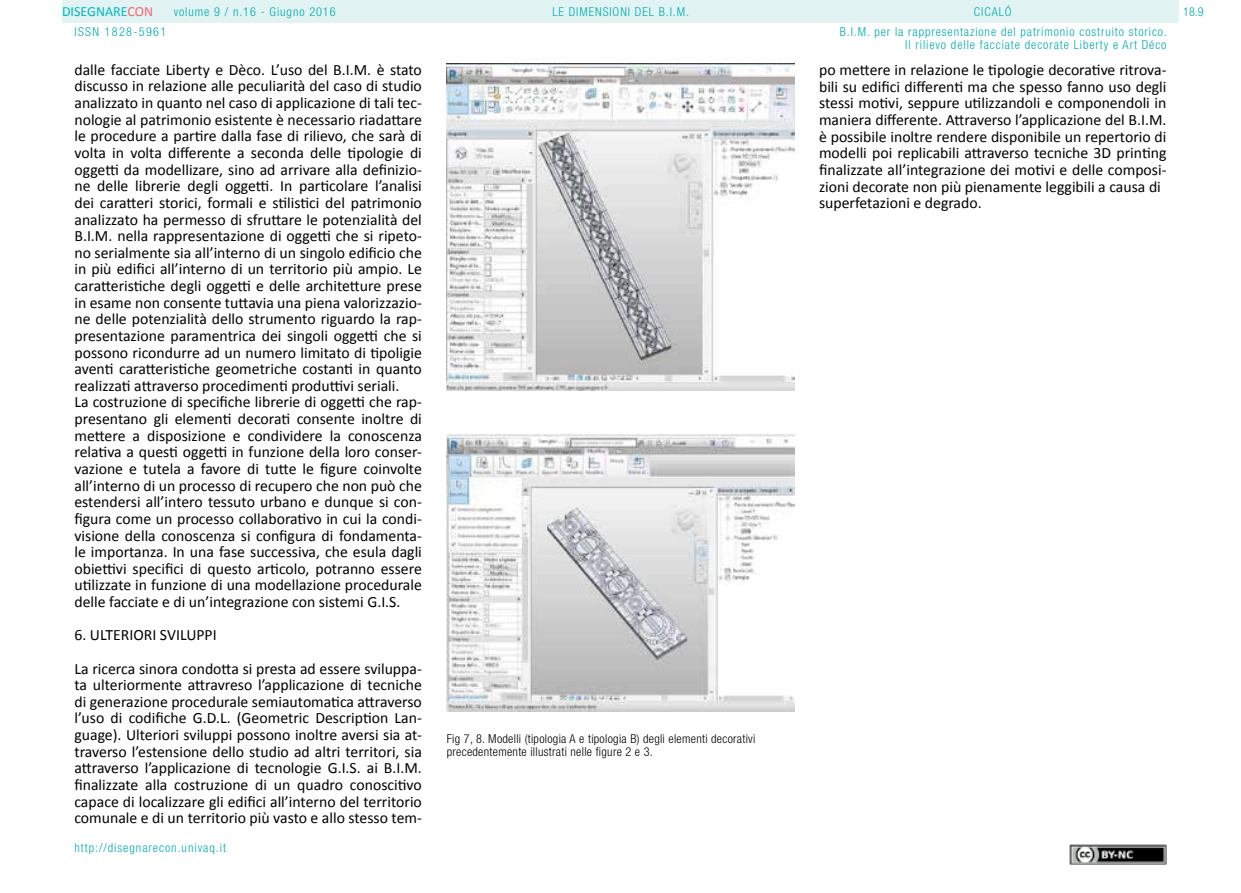
<style>
.page{position:relative;width:1241px;height:893px;background:#fff}
.page>*{position:absolute;margin:0;border:0;box-sizing:border-box;transform-origin:0 0}
.t1{font:15.75px/16.6px "Calibri";color:#000}
.t2{font:14px "Calibri";color:#00b7bb}
.t3{font:300 condensed 12.25px/19.4px "Helvetica Neue LT Std";letter-spacing:.075em;color:#00aaad}
.t4{font:300 condensed 12.25px/13.1px "Helvetica Neue LT Std";letter-spacing:.025em;color:#000}
.t5{font:300 condensed 12.25px "Helvetica Neue LT Std";letter-spacing:.11em;color:#00aaad}
.s1{color:#fb6275}
</style>
<div class="page">
<div style="left:62px;top:0;width:1116px;height:23px;background:#e2f3f3"></div>
<img style="left:1069px;top:845px;width:97px;height:19px">
<img style="left:446px;top:63px;width:348px;height:328px">
<img style="left:446px;top:434px;width:348px;height:277px">
<p class="t2" style="left:62px;top:3px;width:93px">DISEGNARE<span class="s1">CON</span></p>
<p class="t3" style="left:839px;top:2px;width:328px;text-indent:134px">CICALÓ<br>B.I.M. per la rappresentazione del patrimonio costruito storico.</p>
<p class="t3" style="left:905px;top:35px;width:263px">Il rilievo delle facciate decorate Liberty e Art Déco</p>
<p class="t3" style="left:174px;top:2px;width:163px">volume 9 / n.16 - Giugno 2016</p>
<p class="t3" style="left:552px;top:2px;width:138px">LE DIMENSIONI DEL B.I.M.</p>
<p class="t3" style="left:1182px;top:2px;width:22px">18.9</p>
<p class="t5" style="left:74px;top:24px;width:93px">ISSN 1828-5961</p>
<p class="t1" style="left:74px;top:61px;width:349px">dalle facciate Liberty e Dèco. L’uso del B.I.M. è stato discusso in relazione alle peculiarità del caso di studio analizzato in quanto nel caso di applicazione di tali tec&shy;nologie al patrimonio esistente è necessario riadattare le procedure a partire dalla fase di rilievo, che sarà di volta in volta differente a seconda delle tipologie di oggetti da modellizare, sino ad arrivare alla definizio&shy;ne delle librerie degli oggetti. In particolare l’analisi dei caratteri storici, formali e stilistici del patrimonio analizzato ha permesso di sfruttare le potenzialità del B.I.M. nella rappresentazione di oggetti che si ripeto&shy;no serialmente sia all’interno di un singolo edificio che in più edifici all’interno di un territorio più ampio. Le caratteristiche degli oggetti e delle architetture prese in esame non consente tuttavia una piena valorizzazio&shy;ne delle potenzialità dello strumento riguardo la rap&shy;presentazione paramentrica dei singoli oggetti che si possono ricondurre ad un numero limitato di tipoligie aventi caratteristiche geometriche costanti in quanto realizzati attraverso procedimenti produttivi seriali.<br>La costruzione di specifiche librerie di oggetti che rap&shy;presentano gli elementi decorati consente inoltre di mettere a disposizione e condividere la conoscenza relativa a questi oggetti in funzione della loro conser&shy;vazione e tutela a favore di tutte le figure coinvolte all’interno di un processo di recupero che non può che estendersi all’intero tessuto urbano e dunque si con&shy;figura come un processo collaborativo in cui la condi&shy;visione della conoscenza si configura di fondamenta&shy;le importanza. In una fase successiva, che esula dagli obiettivi specifici di questo articolo, potranno essere utilizzate in funzione di una modellazione procedurale delle facciate e di un’integrazione con sistemi G.I.S.</p>
<p class="t1" style="left:74px;top:618px;width:349px;line-height:33.2px">6. ULTERIORI SVILUPPI<br>La ricerca sinora condotta si presta ad essere sviluppa-</p>
<p class="t1" style="left:74px;top:677px;width:349px;text-align:justify">ta ulteriormente attravreso l’applicazione di tecniche di generazione procedurale semiautomatica attraverso l’uso di codifiche G.D.L. (Geometric Description Lan&shy;guage). Ulteriori sviluppi possono inoltre aversi sia at&shy;traverso l’estensione dello studio ad altri territori, sia attraverso l’applicazione di tecnologie G.I.S. ai B.I.M. finalizzate alla costruzione di un quadro conoscitivo capace di localizzare gli edifici all’interno del territorio comunale e di un territorio più vasto e allo stesso tem-</p>
<p class="t3" style="left:74px;top:838px;width:153px">http://disegnarecon.univaq.it</p>
<p class="t4" style="left:446px;top:732px;width:310px">Fig 7, 8. Modelli (tipologia A e tipologia B) degli elementi decorativi precedentemente illustrati nelle figure 2 e 3.</p>
<p class="t1" style="left:819px;top:62px;width:349px">po mettere in relazione le tipologie decorative ritrova&shy;bili su edifici differenti ma che spesso fanno uso degli stessi motivi, seppure utilizzandoli e componendoli in maniera differente. Attraverso l’applicazione del B.I.M. è possibile inoltre rendere disponibile un repertorio di modelli poi replicabili attraverso tecniche 3D printing finalizzate all’integrazione dei motivi e delle composi&shy;zioni decorate non più pienamente leggibili a causa di superfetazioni e degrado.</p>
</div>
